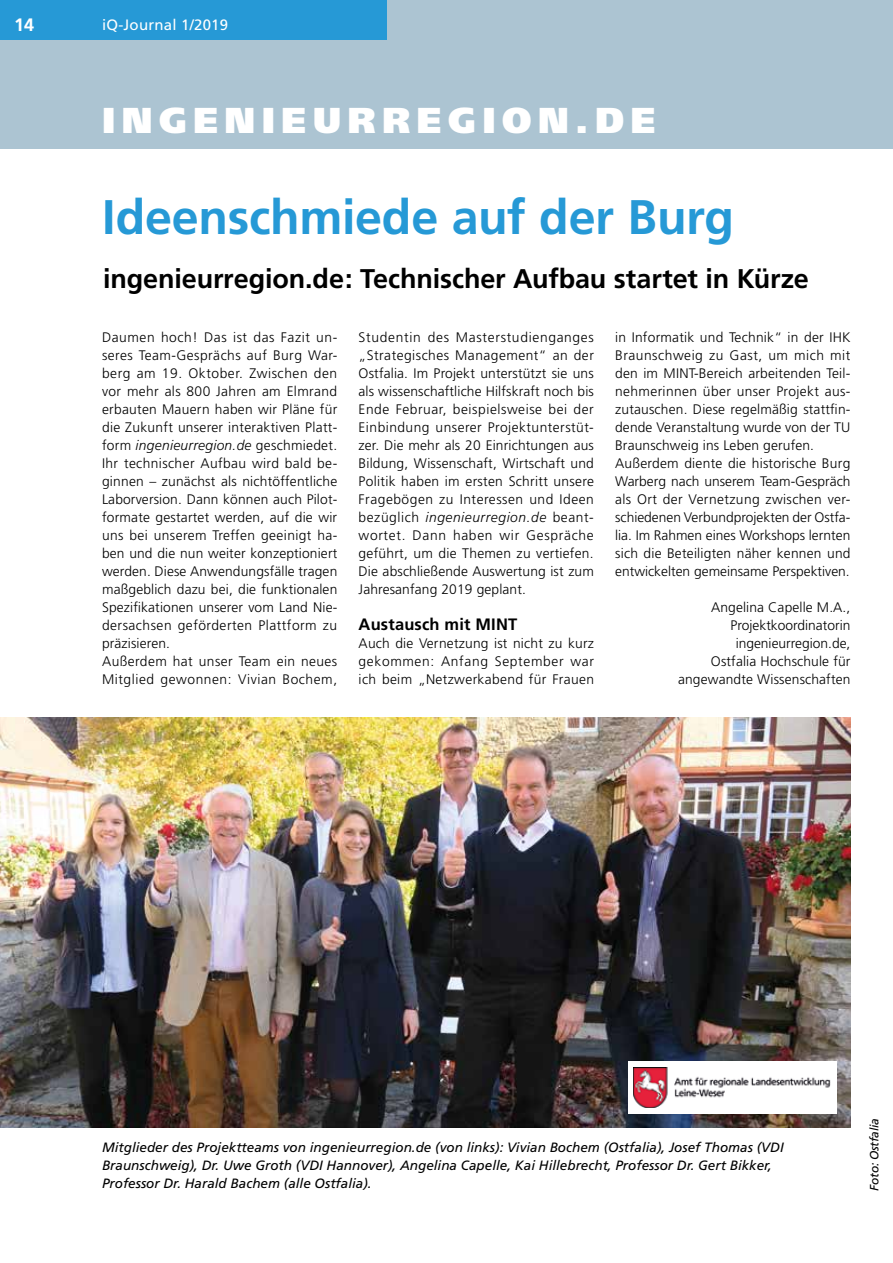
<style>
.page{position:relative;width:893px;height:1263px;background:#fff}
.page>*{position:absolute;margin:0;border:0;box-sizing:border-box;transform-origin:0 0}
.t1{font:700 48.45px "Frutiger";letter-spacing:-.005em;color:#2699d6}
.t2{font:900 36px "Frutiger";letter-spacing:.18em;color:#fff}
.t3{font:700 27px "Frutiger";letter-spacing:-.005em;color:#000}
.t4{font:700 18px "Frutiger";color:#fff}
.t5{font:700 16.5px "Frutiger";letter-spacing:.01em;color:#000}
.t6{font:15px "Frutiger";letter-spacing:.015em;color:#fff}
.t7{font:300 13.8px/18px "Frutiger";letter-spacing:.015em;color:#000}
.t8{font:italic 13.5px/18px "Frutiger";color:#000}
.t9{font:italic 12px "Frutiger";letter-spacing:-.02em;color:#000}
.s1{font-style:italic}
</style>
<div class="page">
<div style="left:0;top:0;width:893px;height:149px;background:#acc4d2"></div>
<hr style="left:892px;top:0;width:1px;height:149px;background:#c6c6c6">
<div style="left:0;top:0;width:387px;height:39px;background:#2699d6"></div>
<img style="left:0;top:717px;width:850px;height:410px">
<div style="left:628px;top:1061px;width:209px;height:52px;background:#fff"></div>
<img style="left:633px;top:1067px;width:198px;height:41px">
<h3 class="t4" style="left:14px;top:14px;width:22px">14</h3>
<p class="t6" style="left:102px;top:16px;width:128px">iQ-Journal 1/2019</p>
<h2 class="t2" style="left:102px;top:99px;width:555px">INGENIEURREGION.DE</h2>
<h1 class="t1" style="left:102px;top:189px;width:634px">Ideenschmiede auf der Burg</h1>
<h3 class="t3" style="left:103px;top:263px;width:707px">ingenieurregion.de: Technischer Aufbau startet in Kürze</h3>
<p class="t7" style="left:102px;top:328px;width:237px">Daumen hoch! Das ist das Fazit un&shy;seres Team-Gesprächs auf Burg War&shy;berg am 19. Oktober. Zwischen den vor mehr als 800 Jahren am Elmrand erbauten Mauern haben wir Pläne für die Zukunft unserer interaktiven Platt&shy;form <span class="s1">ingenieurregion.de</span> geschmiedet.<br>Ihr technischer Aufbau wird bald be&shy;ginnen – zunächst als nichtöffentliche Laborversion. Dann können auch Pilot&shy;formate gestartet werden, auf die wir uns bei unserem Treffen geeinigt ha&shy;ben und die nun weiter konzeptioniert werden. Diese Anwendungsfälle tragen maßgeblich dazu bei, die funktionalen Spezifikationen unserer vom Land Nie&shy;dersachsen geförderten Plattform zu präzisieren.<br>Außerdem hat unser Team ein neues Mitglied gewonnen: Vivian Bochem,</p>
<p class="t7" style="left:359px;top:328px;width:237px;text-align:justify">Studentin des Masterstudienganges „Strategisches Management“ an der Ostfalia. Im Projekt unterstützt sie uns als wissenschaftliche Hilfskraft noch bis Ende Februar, beispielsweise bei der Einbindung unserer Projektunterstüt&shy;zer. Die mehr als 20 Einrichtungen aus Bildung, Wissenschaft, Wirtschaft und Politik haben im ersten Schritt unsere Fragebögen zu Interessen und Ideen bezüglich <span class="s1">ingenieurregion.de</span> beant&shy;wortet. Dann haben wir Gespräche geführt, um die Themen zu vertiefen.<br>Die abschließende Auswertung ist zum Jahresanfang 2019 geplant.</p>
<p class="t5" style="left:359px;top:615px;width:160px">Austausch mit MINT</p>
<p class="t7" style="left:359px;top:634px;width:237px;text-align:justify">Auch die Vernetzung ist nicht zu kurz gekommen: Anfang September war ich beim „Netzwerkabend für Frauen</p>
<p class="t7" style="left:615px;top:328px;width:237px">in Informatik und Technik“ in der IHK Braunschweig zu Gast, um mich mit den im MINT-Bereich arbeitenden Teil&shy;nehmerinnen über unser Projekt aus&shy;zutauschen. Diese regelmäßig stattfin&shy;dende Veranstaltung wurde von der TU Braunschweig ins Leben gerufen.<br>Außerdem diente die historische Burg Warberg nach unserem Team-Gespräch als Ort der Vernetzung zwischen ver&shy;schiedenen Verbundprojekten der Ostfa&shy;lia. Im Rahmen eines Workshops lernten sich die Beteiligten näher kennen und entwickelten gemeinsame Perspektiven.</p>
<p class="t7" style="left:678px;top:598px;width:174px;text-align:right">Angelina Capelle M.A.,<br>Projektkoordinatorin ingenieurregion.de,<br>Ostfalia Hochschule für angewandte Wissenschaften</p>
<p class="t8" style="left:102px;top:1138px;width:683px">Mitglieder des Projektteams von ingenieurregion.de (von links): Vivian Bochem (Ostfalia), Josef Thomas (VDI<br>Braunschweig), Dr. Uwe Groth (VDI Hannover), Angelina Capelle, Kai Hillebrecht, Professor Dr. Gert Bikker,<br>Professor Dr. Harald Bachem (alle Ostfalia).</p>
<p class="t9" style="left:867px;top:1191px;width:74px;rotate:-90deg">Foto: Ostfalia</p>
</div>
